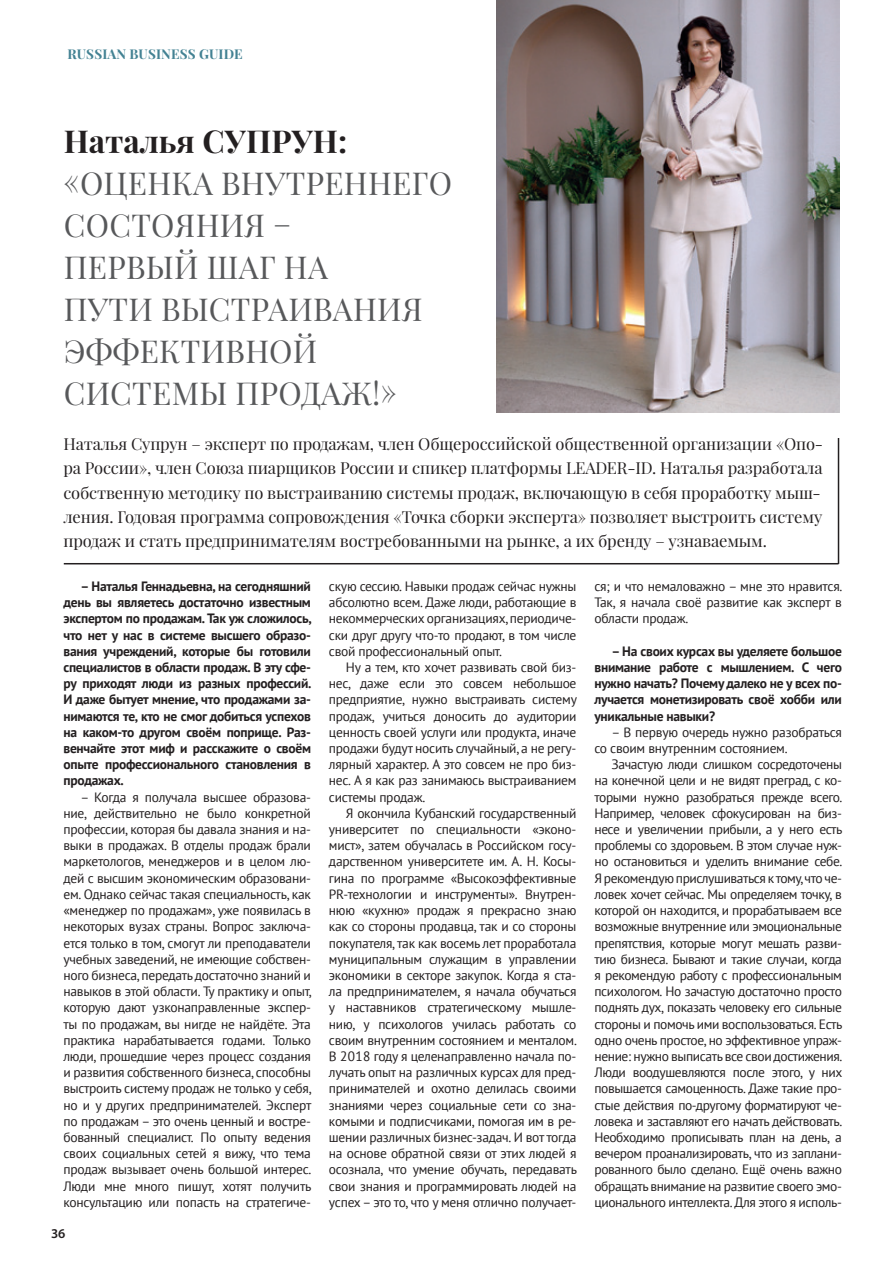
<style>
.page{position:relative;width:893px;height:1263px;background:#fff}
.page>*{position:absolute;margin:0;border:0;box-sizing:border-box;transform-origin:0 0}
.t1{font:31.5px/42px "Playfair Display";letter-spacing:.01em;color:#57585a}
.t2{font:700 31.5px "Playfair Display";color:#231f20}
.t3{font:16.5px/24px "Playfair Display";letter-spacing:-.01em;color:#231f20}
.t4{font:13.5px/16.2px "PT Sans";letter-spacing:-.02em;color:#231f20;text-align:justify}
.t5{font:700 13.5px/16.2px "PT Sans";letter-spacing:-.02em;color:#231f20;text-align:justify}
.t6{font:700 13.5px "Playfair Display";letter-spacing:.01em;color:#438293}
.t7{font:600 13.5px "Myriad Pro";color:#231f20}
</style>
<div class="page">
<img style="left:497px;top:0;width:342px;height:413px">
<hr style="left:838px;top:438px;width:1px;height:126px;background:#231f20">
<hr style="left:64px;top:563px;width:774px;height:1px;background:#231f20">
<p class="t6" style="left:67px;top:45px;width:177px">RUSSIAN BUSINESS GUIDE</p>
<p class="t2" style="left:64px;top:121px;width:285px">Наталья СУПРУН:</p>
<p class="t1" style="left:63px;top:162px;width:390px">«ОЦЕНКА ВНУТРЕННЕГО<br>СОСТОЯНИЯ –<br>ПЕРВЫЙ ШАГ НА<br>ПУТИ ВЫСТРАИВАНИЯ<br>ЭФФЕКТИВНОЙ<br>СИСТЕМЫ ПРОДАЖ!»</p>
<p class="t3" style="left:63px;top:432px;width:761px">Наталья Супрун – эксперт по продажам, член Общероссийской общественной организации «Опо&shy;ра России», член Союза пиарщиков России и спикер платформы LEADER-ID. Наталья разработала собственную методику по выстраиванию системы продаж, включающую в себя проработку мыш&shy;ления. Годовая программа сопровождения «Точка сборки эксперта» позволяет выстроить систему продаж и стать предпринимателям востребованными на рынке, а их бренду – узнаваемым.</p>
<p class="t5" style="left:63px;top:578px;width:249px;text-indent:17px">– Наталья Геннадьевна, на сегодняшний день вы являетесь достаточно известным экспертом по продажам. Так уж сложилось, что нет у нас в системе высшего образо&shy;вания учреждений, которые бы готовили специалистов в области продаж. В эту сфе&shy;ру приходят люди из разных профессий.<br>И даже бытует мнение, что продажами за&shy;нимаются те, кто не смог добиться успехов на каком-то другом своём поприще. Раз&shy;венчайте этот миф и расскажите о своём опыте профессионального становления в продажах.</p>
<p class="t4" style="left:63px;top:788px;width:249px;text-indent:17px">– Когда я получала высшее образова&shy;ние, действительно не было конкретной профессии, которая бы давала знания и на&shy;выки в продажах. В отделы продаж брали маркетологов, менеджеров и в целом лю&shy;дей с высшим экономическим образовани&shy;ем. Однако сейчас такая специальность, как «менеджер по продажам», уже появилась в некоторых вузах страны. Вопрос заключа&shy;ется только в том, смогут ли преподаватели учебных заведений, не имеющие собствен&shy;ного бизнеса, передать достаточно знаний и навыков в этой области. Ту практику и опыт, которую дают узконаправленные экспер&shy;ты по продажам, вы нигде не найдёте. Эта практика нарабатывается годами. Только люди, прошедшие через процесс создания и развития собственного бизнеса, способны выстроить систему продаж не только у себя, но и у других предпринимателей. Эксперт по продажам – это очень ценный и востре&shy;бованный специалист. По опыту ведения своих социальных сетей я вижу, что тема продаж вызывает очень большой интерес.<br>Люди мне много пишут, хотят получить консультацию или попасть на стратегиче-</p>
<p class="t4" style="left:329px;top:578px;width:249px">скую сессию. Навыки продаж сейчас нужны абсолютно всем. Даже люди, работающие в некоммерческих организациях, периодиче&shy;ски друг другу что-то продают, в том числе свой профессиональный опыт.</p>
<p class="t4" style="left:329px;top:659px;width:249px;text-indent:17px">Ну а тем, кто хочет развивать свой биз&shy;нес, даже если это совсем небольшое предприятие, нужно выстраивать систему продаж, учиться доносить до аудитории ценность своей услуги или продукта, иначе продажи будут носить случайный, а не регу&shy;лярный характер. А это совсем не про биз&shy;нес. А я как раз занимаюсь выстраиванием системы продаж.</p>
<p class="t4" style="left:329px;top:805px;width:249px;text-indent:17px">Я окончила Кубанский государственный университет по специальности «эконо&shy;мист», затем обучалась в Российском госу&shy;дарственном университете им. А. Н. Косы&shy;гина по программе «Высокоэффективные PR-технологии и инструменты». Внутрен&shy;нюю «кухню» продаж я прекрасно знаю как со стороны продавца, так и со стороны покупателя, так как восемь лет проработала муниципальным служащим в управлении экономики в секторе закупок. Когда я ста&shy;ла предпринимателем, я начала обучаться у наставников стратегическому мышле&shy;нию, у психологов училась работать со своим внутренним состоянием и менталом.<br>В 2018 году я целенаправленно начала по&shy;лучать опыт на различных курсах для пред&shy;принимателей и охотно делилась своими знаниями через социальные сети со зна&shy;комыми и подписчиками, помогая им в ре&shy;шении различных бизнес-задач. И вот тогда на основе обратной связи от этих людей я осознала, что умение обучать, передавать свои знания и программировать людей на успех – это то, что у меня отлично получает-</p>
<p class="t4" style="left:594px;top:578px;width:249px">ся; и что немаловажно – мне это нравится.<br>Так, я начала своё развитие как эксперт в области продаж.</p>
<p class="t5" style="left:594px;top:643px;width:249px;text-indent:17px">– На своих курсах вы уделяете большое внимание работе с мышлением. С чего нужно начать? Почему далеко не у всех по&shy;лучается монетизировать своё хобби или уникальные навыки?</p>
<p class="t4" style="left:594px;top:724px;width:249px;text-indent:17px">– В первую очередь нужно разобраться со своим внутренним состоянием.</p>
<p class="t4" style="left:594px;top:756px;width:249px;text-indent:17px">Зачастую люди слишком сосредоточены на конечной цели и не видят преград, с ко&shy;торыми нужно разобраться прежде всего.<br>Например, человек сфокусирован на биз&shy;несе и увеличении прибыли, а у него есть проблемы со здоровьем. В этом случае нуж&shy;но остановиться и уделить внимание себе.<br>Я рекомендую прислушиваться к тому, что че&shy;ловек хочет сейчас. Мы определяем точку, в которой он находится, и прорабатываем все возможные внутренние или эмоциональные препятствия, которые могут мешать разви&shy;тию бизнеса. Бывают и такие случаи, когда я рекомендую работу с профессиональным психологом. Но зачастую достаточно просто поднять дух, показать человеку его сильные стороны и помочь ими воспользоваться. Есть одно очень простое, но эффективное упраж&shy;нение: нужно выписать все свои достижения.<br>Люди воодушевляются после этого, у них повышается самоценность. Даже такие про&shy;стые действия по-другому форматируют че&shy;ловека и заставляют его начать действовать.<br>Необходимо прописывать план на день, а вечером проанализировать, что из заплани&shy;рованного было сделано. Ещё очень важно обращать внимание на развитие своего эмо&shy;ционального интеллекта. Для этого я исполь-</p>
<p class="t7" style="left:51px;top:1224px;width:16px">36</p>
</div>
